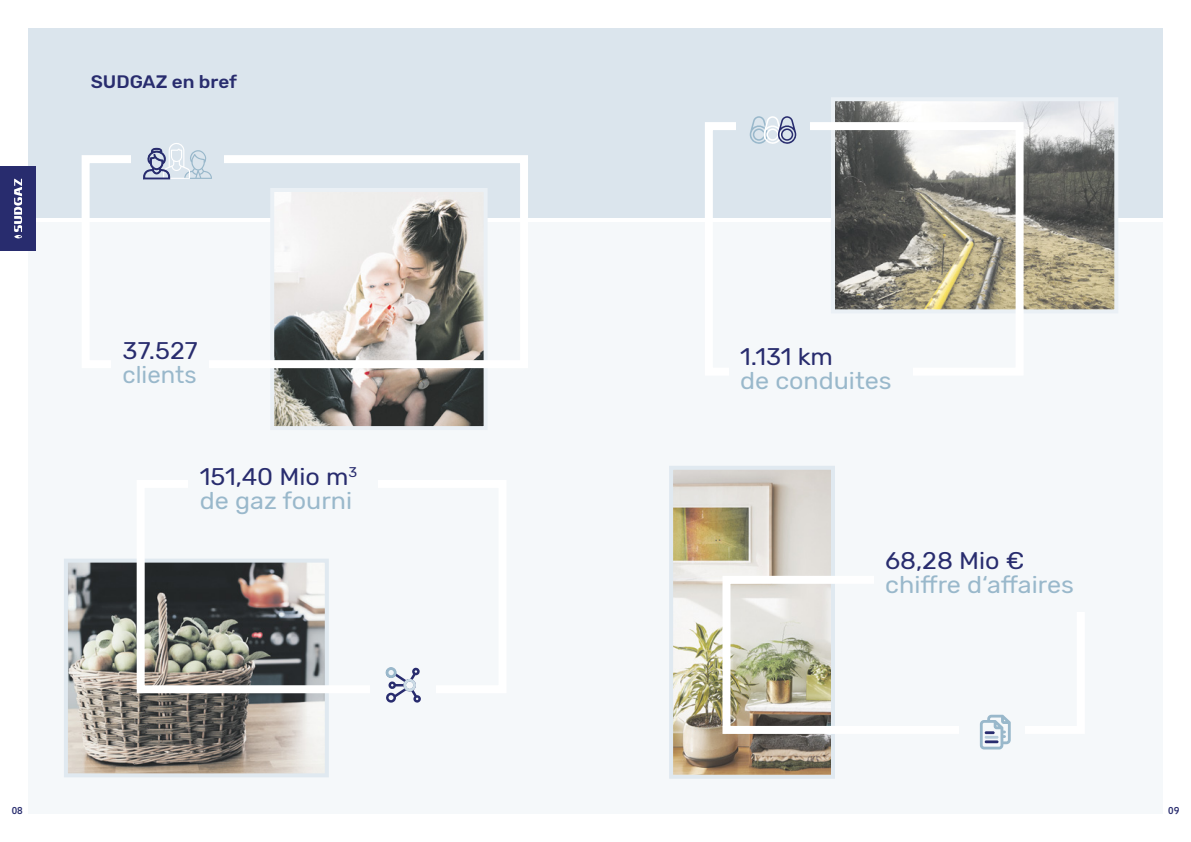
<style>
.page{position:relative;width:1191px;height:842px;background:#fff}
.page>*{position:absolute;margin:0;border:0;box-sizing:border-box;transform-origin:0 0}
.t1{font:24px/24px "Rubik";color:#99b8cb;scale:1.05 1}
.t2{font:24px "Rubik";color:#282c6e;scale:1.05 1}
.t3{font:24px "Rubik";color:#99b8cb}
.t4{font:500 18px "Rubik";color:#282c6e;scale:1.05 1}
.t5{font:700 11px "Lekton";color:#282c6e}
.s1{color:#282c6e}
</style>
<div class="page">
<div style="left:28px;top:28px;width:1134px;height:190px;background:#dbe5ed"></div>
<div style="left:28px;top:223px;width:1134px;height:591px;background:#f5f8fa"></div>
<img style="left:275px;top:193px;width:207px;height:232px">
<div style="left:270px;top:188px;width:217px;height:242px;border:4px solid #eaf0f5"></div>
<img style="left:69px;top:564px;width:255px;height:208px">
<div style="left:64px;top:559px;width:265px;height:218px;border:4px solid #e0e9f0"></div>
<img style="left:836px;top:102px;width:277px;height:206px">
<div style="left:831px;top:97px;width:287px;height:216px;border:4px solid #eaf0f5"></div>
<div style="left:82px;top:155px;width:446px;height:213px;border:8px solid #fff"></div>
<div style="left:705px;top:122px;width:318px;height:254px;border:8px solid #fff"></div>
<div style="left:111px;top:309px;width:97px;height:102px;background:#f5f8fa"></div>
<div style="left:729px;top:342px;width:183px;height:95px;background:#f5f8fa"></div>
<img style="left:674px;top:471px;width:156px;height:303px">
<div style="left:669px;top:466px;width:166px;height:313px;border:4px solid #e0e9f0"></div>
<div style="left:131px;top:139px;width:93px;height:56px;background:#dbe5ed"></div>
<svg style="left:143px;top:143px;width:69px;height:37px"></svg>
<div style="left:736px;top:96px;width:73px;height:70px;background:#dbe5ed"></div>
<svg style="left:749px;top:116px;width:48px;height:28px"></svg>
<svg style="left:385px;top:667px;width:36px;height:36px"></svg>
<div style="left:403px;top:679px;width:13px;height:12px;border:3px solid #cbdbe5;border-radius:50%"></div>
<div style="left:387px;top:668px;width:8px;height:9px;background:#eff4f8;border-radius:50%"></div>
<div style="left:386px;top:667px;width:10px;height:11px;border:3px solid #99b8cb;border-radius:50%"></div>
<svg style="left:980px;top:715px;width:30px;height:34px"></svg>
<div style="left:0;top:167px;width:35px;height:84px;background:#282c6e"></div>
<svg style="left:14px;top:179px;width:8px;height:59px"></svg>
<p class="t4" style="left:91px;top:71px;width:141px">SUDGAZ en bref</p>
<p class="t2" style="left:123px;top:337px;width:73px">37.527</p>
<p class="t3" style="left:123px;top:361px;width:75px">clients</p>
<p class="t1" style="left:200px;top:465px;width:151px"><span class="s1">151,40 Mio m</span><sup>3 </sup>de gaz fourni</p>
<p class="t2" style="left:740px;top:343px;width:90px">1.131 km</p>
<p class="t1" style="left:740px;top:369px;width:146px">de conduites</p>
<p class="t2" style="left:885px;top:547px;width:134px">68,28 Mio €</p>
<p class="t1" style="left:885px;top:573px;width:181px">chiffre d‘affaires</p>
<p class="t5" style="left:12px;top:803px;width:12px">08</p>
<p class="t5" style="left:1168px;top:803px;width:12px">09</p>
</div>
